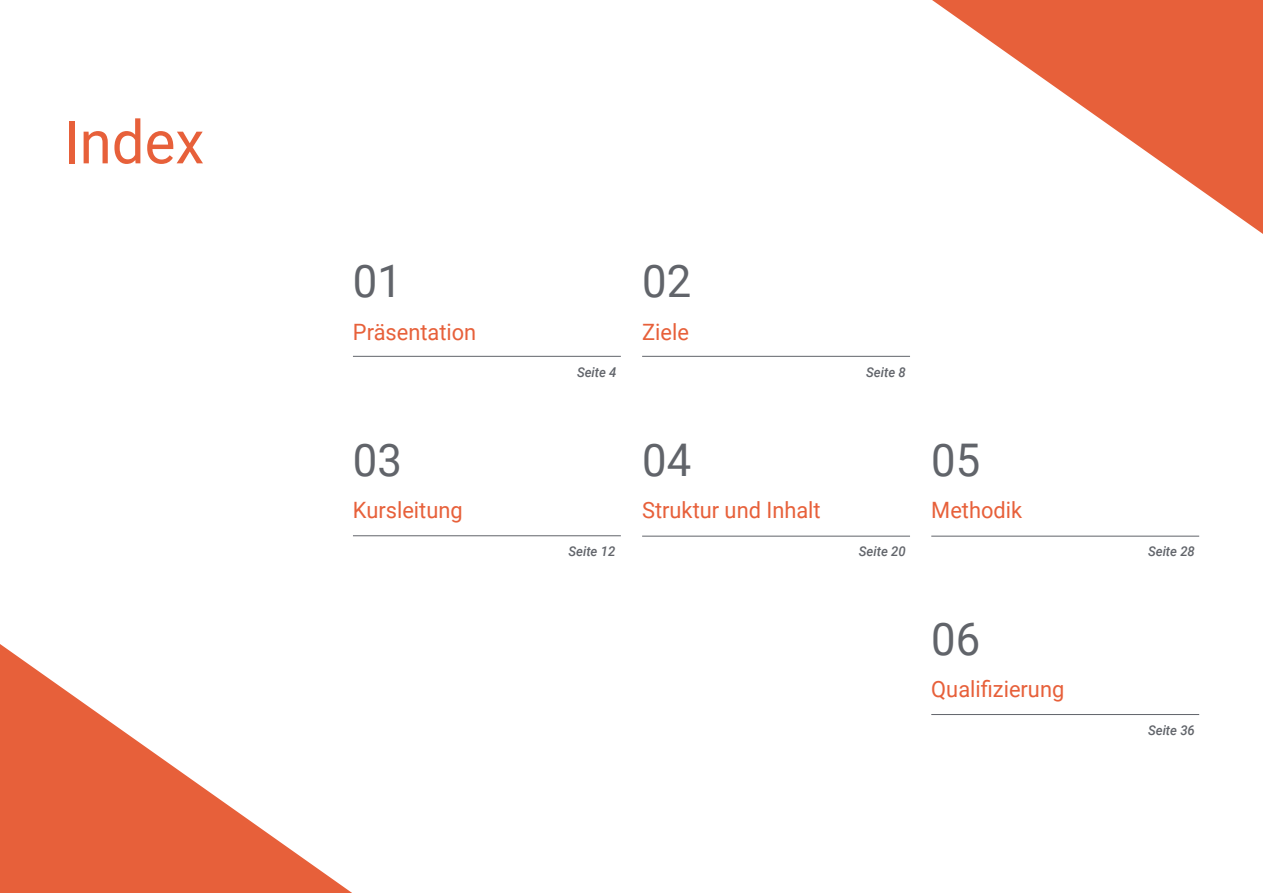
<style>
.page{position:relative;width:1263px;height:893px;background:#fff}
.page>*{position:absolute;margin:0;border:0;box-sizing:border-box;transform-origin:0 0}
.t1{font:60px "Roboto";color:#e7603a}
.t2{font:45px "Roboto";color:#61646a}
.t3{font:22.5px "Roboto";color:#e7603a}
.t4{font:italic 500 13.5px "Roboto";color:#61646a}
</style>
<div class="page">
<hr style="left:353px;top:356px;width:268px;height:1px;background:#61646a">
<hr style="left:353px;top:535px;width:268px;height:1px;background:#61646a">
<hr style="left:642px;top:356px;width:268px;height:1px;background:#61646a">
<hr style="left:642px;top:536px;width:268px;height:1px;background:#61646a">
<hr style="left:931px;top:536px;width:268px;height:1px;background:#61646a">
<hr style="left:931px;top:714px;width:268px;height:1px;background:#61646a">
<svg style="left:0;top:644px;width:352px;height:249px"></svg>
<svg style="left:932px;top:0;width:331px;height:234px"></svg>
<h1 class="t1" style="left:64px;top:100px;width:142px">Index</h1>
<h2 class="t2" style="left:353px;top:250px;width:51px">01</h2>
<h2 class="t2" style="left:642px;top:250px;width:51px">02</h2>
<p class="t3" style="left:353px;top:316px;width:125px">Präsentation</p>
<p class="t3" style="left:642px;top:316px;width:48px">Ziele</p>
<p class="t4" style="left:577px;top:363px;width:41px">Seite 4</p>
<p class="t4" style="left:866px;top:363px;width:41px">Seite 8</p>
<h2 class="t2" style="left:353px;top:428px;width:51px">03</h2>
<h2 class="t2" style="left:642px;top:429px;width:51px">04</h2>
<h2 class="t2" style="left:931px;top:429px;width:51px">05</h2>
<p class="t3" style="left:353px;top:494px;width:111px">Kursleitung</p>
<p class="t3" style="left:642px;top:495px;width:180px">Struktur und Inhalt</p>
<p class="t3" style="left:931px;top:495px;width:92px">Methodik</p>
<p class="t4" style="left:568px;top:542px;width:48px">Seite 12</p>
<p class="t4" style="left:859px;top:542px;width:48px">Seite 20</p>
<p class="t4" style="left:1148px;top:542px;width:48px">Seite 28</p>
<h2 class="t2" style="left:931px;top:607px;width:51px">06</h2>
<p class="t3" style="left:931px;top:673px;width:134px">Qualifizierung</p>
<p class="t4" style="left:1148px;top:720px;width:48px">Seite 36</p>
</div>
